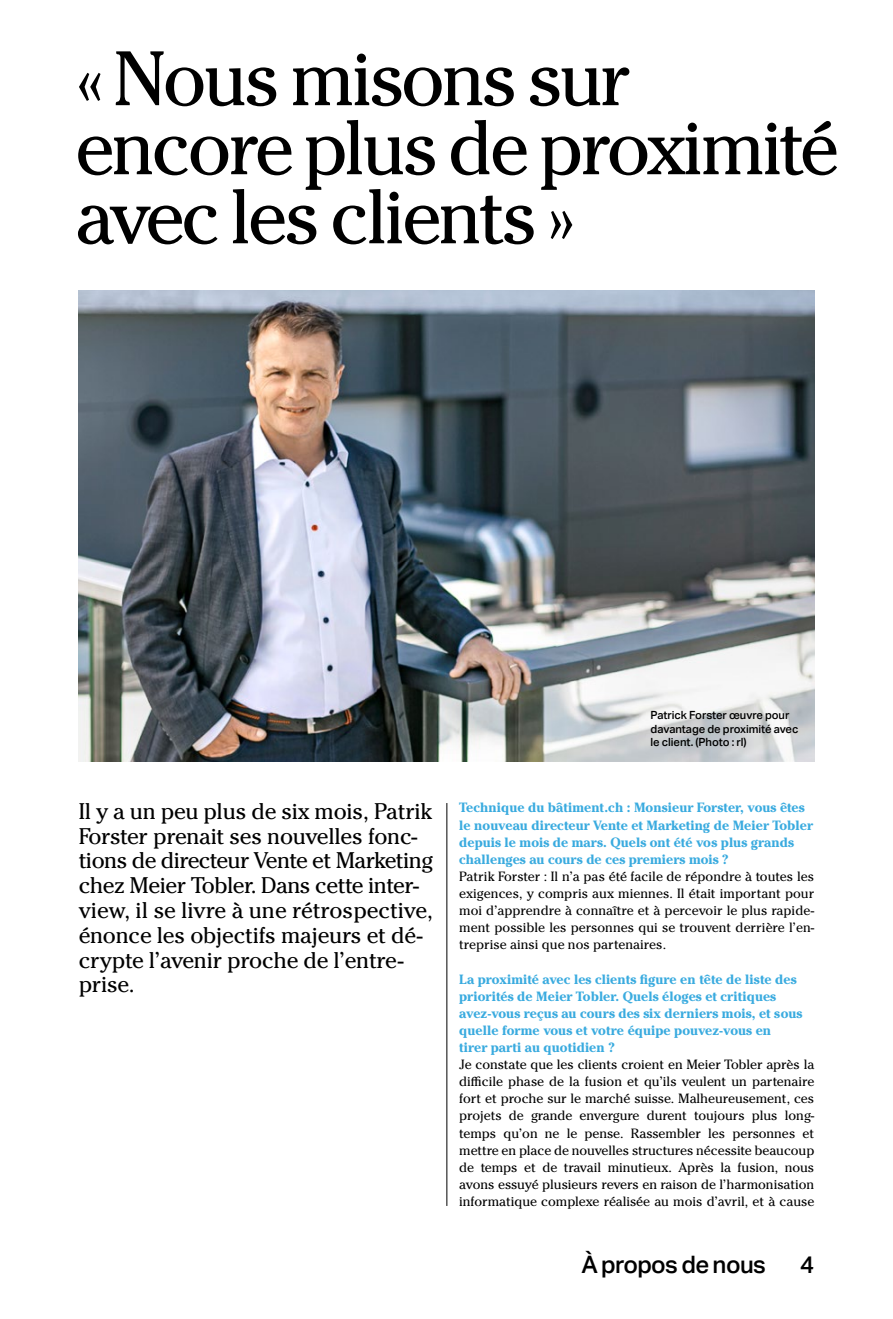
<style>
.page{position:relative;width:893px;height:1319px;background:#fff}
.page>*{position:absolute;margin:0;border:0;box-sizing:border-box;transform-origin:0 0}
._0_Titel{font:76.5px/69px "Cheltenham Pro";letter-spacing:-.04em;color:#000}
.t1{font:500 24px "Aktiv Grotesk";letter-spacing:-.025em;color:#000}
._0_Lead_15pt{font:22.5px/24.8px "Cheltenham Pro";letter-spacing:-.01em;color:#000}
._0_Lauftext{font:13.35px/17.1px "Cheltenham Pro";letter-spacing:-.005em;color:#000;text-align:justify}
._0_Text_Bold_Blau{font:700 13.35px/17.1px "Cheltenham Pro";color:#3aabdf}
._0_Legende{font:500 11.25px/13.6px "Aktiv Grotesk";letter-spacing:-.005em;color:#000}
</style>
<div class="page">
<img style="left:79px;top:290px;width:735px;height:471px">
<hr style="left:446px;top:802px;width:1px;height:403px;background:#000">
<p class="_0_Titel" style="left:75px;top:43px;width:765px">«Nous misons sur encore plus de proximité avec les clients»</p>
<p class="_0_Legende" style="left:651px;top:708px;width:149px">Patrick Forster œuvre pour davantage de proximité avec le client. (Photo : rl)</p>
<p class="_0_Lead_15pt" style="left:79px;top:798px;width:356px">Il y a un peu plus de six mois, Patrik<br>Forster prenait ses nouvelles fonc&shy;tions de directeur Vente et Marketing chez Meier Tobler. Dans cette inter&shy;view, il se livre à une rétrospective, énonce les objectifs majeurs et dé&shy;crypte l’avenir proche de l’entre&shy;prise.</p>
<p class="_0_Text_Bold_Blau" style="left:459px;top:798px;width:355px">Technique du bâtiment.ch : Monsieur Forster, vous êtes le nouveau directeur Vente et Marketing de Meier Tobler depuis le mois de mars. Quels ont été vos plus grands challenges au cours de ces premiers mois ?</p>
<p class="_0_Lauftext" style="left:459px;top:867px;width:357px">Patrik Forster : Il n’a pas été facile de répondre à toutes les exigences, y compris aux miennes. Il était important pour moi d’apprendre à connaître et à percevoir le plus rapide&shy;ment possible les personnes qui se trouvent derrière l’en&shy;treprise ainsi que nos partenaires.</p>
<p class="_0_Text_Bold_Blau" style="left:459px;top:969px;width:345px">La proximité avec les clients figure en tête de liste des priorités de Meier Tobler. Quels éloges et critiques avez-vous reçus au cours des six derniers mois, et sous quelle forme vous et votre équipe pouvez-vous en tirer parti au quotidien ?</p>
<p class="_0_Lauftext" style="left:459px;top:1055px;width:357px">Je constate que les clients croient en Meier Tobler après la difficile phase de la fusion et qu’ils veulent un partenaire fort et proche sur le marché suisse. Malheureusement, ces projets de grande envergure durent toujours plus long&shy;temps qu’on ne le pense. Rassembler les personnes et mettre en place de nouvelles structures nécessite beaucoup de temps et de travail minutieux. Après la fusion, nous avons essuyé plusieurs revers en raison de l’harmonisation informatique complexe réalisée au mois d’avril, et à cause</p>
<p class="t1" style="left:581px;top:1249px;width:186px">À propos de nous</p>
<p class="t1" style="left:800px;top:1249px;width:16px">4</p>
</div>
